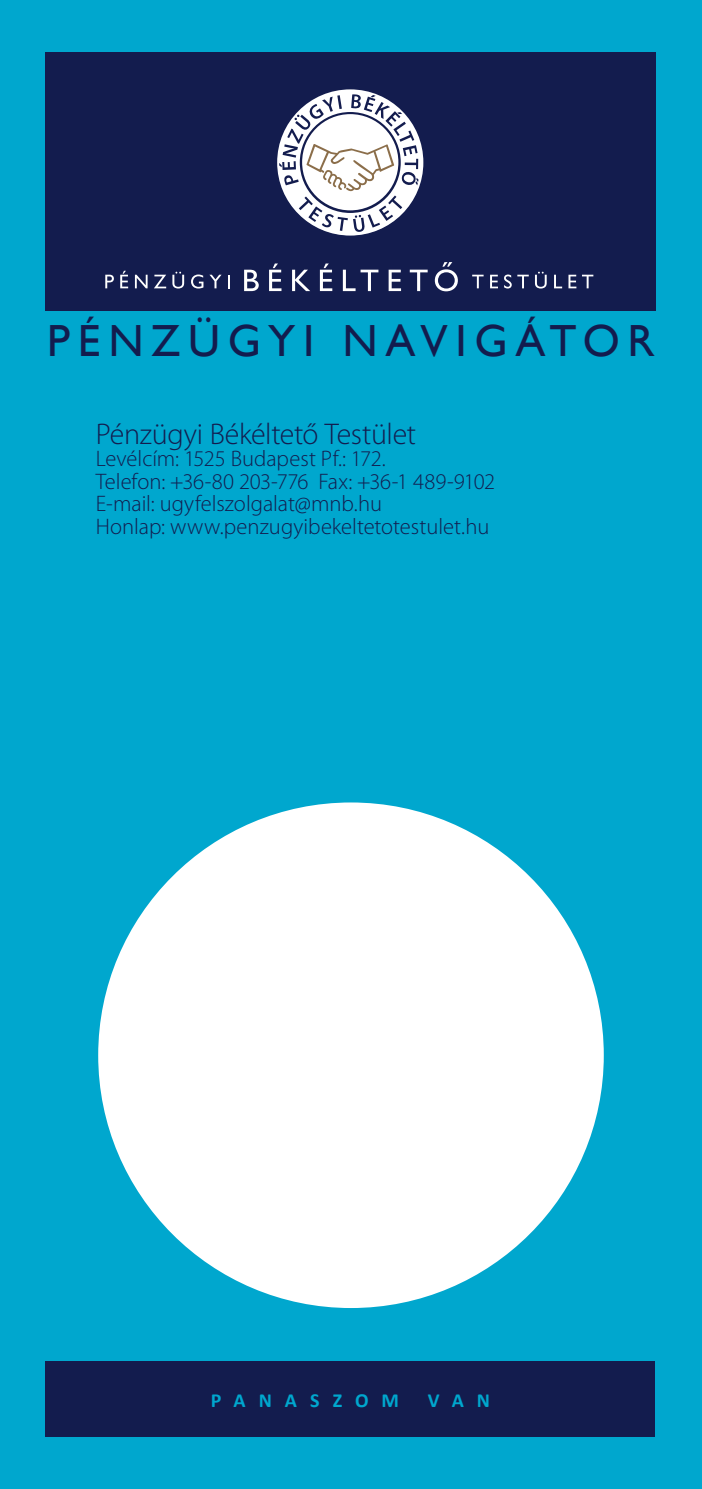
<style>
.page{position:relative;width:702px;height:1489px;background:#fff}
.page>*{position:absolute;margin:0;border:0;box-sizing:border-box;transform-origin:0 0}
.t1{font:45px "Gill Sans";letter-spacing:.175em;color:#131c4e}
.t2{font:300 30px "Myriad Pro";letter-spacing:-.01em;color:#131c4e}
.t3{font:300 22.5px/22.5px "Myriad Pro";color:#131c4e}
.t4{font:700 20px "Calibri";letter-spacing:.65em;color:#00a7ce}
</style>
<div class="page">
<div style="left:0;top:0;width:702px;height:1488px;background:#00a7ce"></div>
<div style="left:45px;top:1361px;width:610px;height:75px;background:#131c4e"></div>
<div style="left:45px;top:52px;width:611px;height:258px;background:#131c4e"></div>
<svg style="left:105px;top:275px;width:9px;height:13px"></svg>
<svg style="left:120px;top:271px;width:8px;height:17px"></svg>
<svg style="left:135px;top:275px;width:12px;height:13px"></svg>
<svg style="left:154px;top:275px;width:12px;height:13px"></svg>
<svg style="left:172px;top:272px;width:12px;height:16px"></svg>
<svg style="left:191px;top:274px;width:12px;height:14px"></svg>
<svg style="left:209px;top:275px;width:12px;height:13px"></svg>
<svg style="left:228px;top:275px;width:2px;height:13px"></svg>
<svg style="left:472px;top:275px;width:11px;height:13px"></svg>
<svg style="left:490px;top:275px;width:8px;height:13px"></svg>
<svg style="left:504px;top:274px;width:7px;height:14px"></svg>
<svg style="left:517px;top:275px;width:11px;height:13px"></svg>
<svg style="left:535px;top:272px;width:11px;height:16px"></svg>
<svg style="left:554px;top:275px;width:8px;height:13px"></svg>
<svg style="left:568px;top:275px;width:8px;height:13px"></svg>
<svg style="left:582px;top:275px;width:11px;height:13px"></svg>
<svg style="left:244px;top:270px;width:15px;height:21px"></svg>
<svg style="left:269px;top:263px;width:12px;height:28px"></svg>
<svg style="left:292px;top:270px;width:18px;height:21px"></svg>
<svg style="left:320px;top:263px;width:12px;height:28px"></svg>
<svg style="left:343px;top:270px;width:35px;height:21px"></svg>
<svg style="left:388px;top:270px;width:13px;height:21px"></svg>
<svg style="left:410px;top:270px;width:17px;height:21px"></svg>
<svg style="left:435px;top:262px;width:23px;height:29px"></svg>
<div style="left:98px;top:802px;width:505px;height:505px;background:#fff;border-radius:50%"></div>
<svg style="left:277px;top:89px;width:147px;height:147px"></svg>
<h1 class="t1" style="left:47px;top:314px;width:609px">PÉNZÜGYI NAVIGÁTOR</h1>
<h2 class="t2" style="left:96px;top:416px;width:322px">Pénzügyi Békéltető Testület</h2>
<p class="t3" style="left:96px;top:447px;width:401px">Levélcím: 1525 Budapest Pf.: 172.<br>Telefon: +36-80 203-776 Fax: +36-1 489-9102<br>E-mail: ugyfelszolgalat@mnb.hu<br>Honlap: www.penzugyibekeltetotestulet.hu</p>
<p class="t4" style="left:211px;top:1387px;width:190px">PANASZOM</p>
<p class="t4" style="left:428px;top:1387px;width:64px">VAN</p>
</div>
